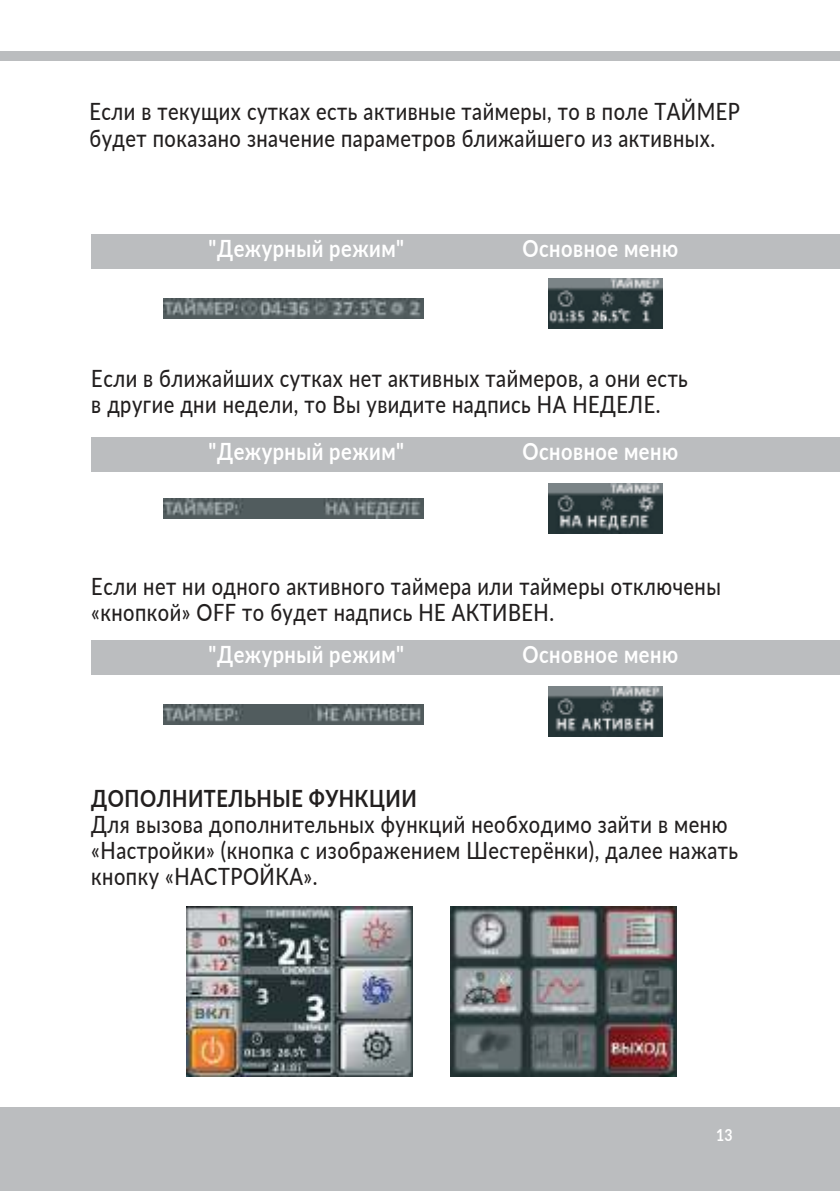
<style>
.page{position:relative;width:840px;height:1191px;background:#fff}
.page>*{position:absolute;margin:0;border:0;box-sizing:border-box;transform-origin:0 0}
.t1{font:500 23.8px/26px "Lato";letter-spacing:.025em;color:#221f1f;scale:.84 1}
.t2{font:700 23.8px "Lato";letter-spacing:.025em;color:#fff;scale:.84 1}
.t3{font:700 23.8px "Lato";letter-spacing:.025em;color:#221f1f;scale:.84 1}
.t4{font:700 16.6px "Lato";color:#fff;scale:.84 1}
</style>
<div class="page">
<div style="left:0;top:52px;width:840px;height:9px;background:#bbbdbf"></div>
<div style="left:0;top:1107px;width:840px;height:83px;background:#bbbdbf"></div>
<div style="left:91px;top:234px;width:748px;height:35px;background:#bbbdbf"></div>
<div style="left:91px;top:437px;width:748px;height:35px;background:#bbbdbf"></div>
<div style="left:91px;top:640px;width:748px;height:35px;background:#bbbdbf"></div>
<img style="left:164px;top:299px;width:260px;height:20px">
<img style="left:549px;top:279px;width:114px;height:50px">
<img style="left:164px;top:498px;width:260px;height:20px">
<img style="left:549px;top:483px;width:114px;height:50px">
<img style="left:164px;top:704px;width:260px;height:20px">
<img style="left:549px;top:687px;width:114px;height:50px">
<img style="left:186px;top:906px;width:226px;height:170px">
<img style="left:450px;top:906px;width:226px;height:170px">
<p class="t1" style="left:89px;top:98px;width:776px">Если в текущих сутках есть активные таймеры, то в поле ТАЙМЕР будет показано значение параметров ближайшего из активных.</p>
<p class="t2" style="left:209px;top:231px;width:234px">"Дежурный режим"</p>
<p class="t2" style="left:522px;top:231px;width:187px">Основное меню</p>
<p class="t1" style="left:91px;top:364px;width:712px">Если в ближайших сутках нет активных таймеров, а они есть в другие дни недели, то Вы увидите надпись НА НЕДЕЛЕ.</p>
<p class="t2" style="left:209px;top:434px;width:234px">"Дежурный режим"</p>
<p class="t2" style="left:522px;top:434px;width:187px">Основное меню</p>
<p class="t1" style="left:91px;top:572px;width:751px">Если нет ни одного активного таймера или таймеры отключены «кнопкой» OFF то будет надпись НЕ АКТИВЕН.</p>
<p class="t2" style="left:209px;top:637px;width:234px">"Дежурный режим"</p>
<p class="t2" style="left:522px;top:637px;width:187px">Основное меню</p>
<p class="t3" style="left:91px;top:781px;width:389px">ДОПОЛНИТЕЛЬНЫЕ ФУНКЦИИ</p>
<p class="t1" style="left:91px;top:810px;width:772px">Для вызова дополнительных функций необходимо зайти в меню «Настройки» (кнопка с изображением Шестерёнки), далее нажать кнопку «НАСТРОЙКА».</p>
<p class="t4" style="left:716px;top:1126px;width:21px">13</p>
</div>
